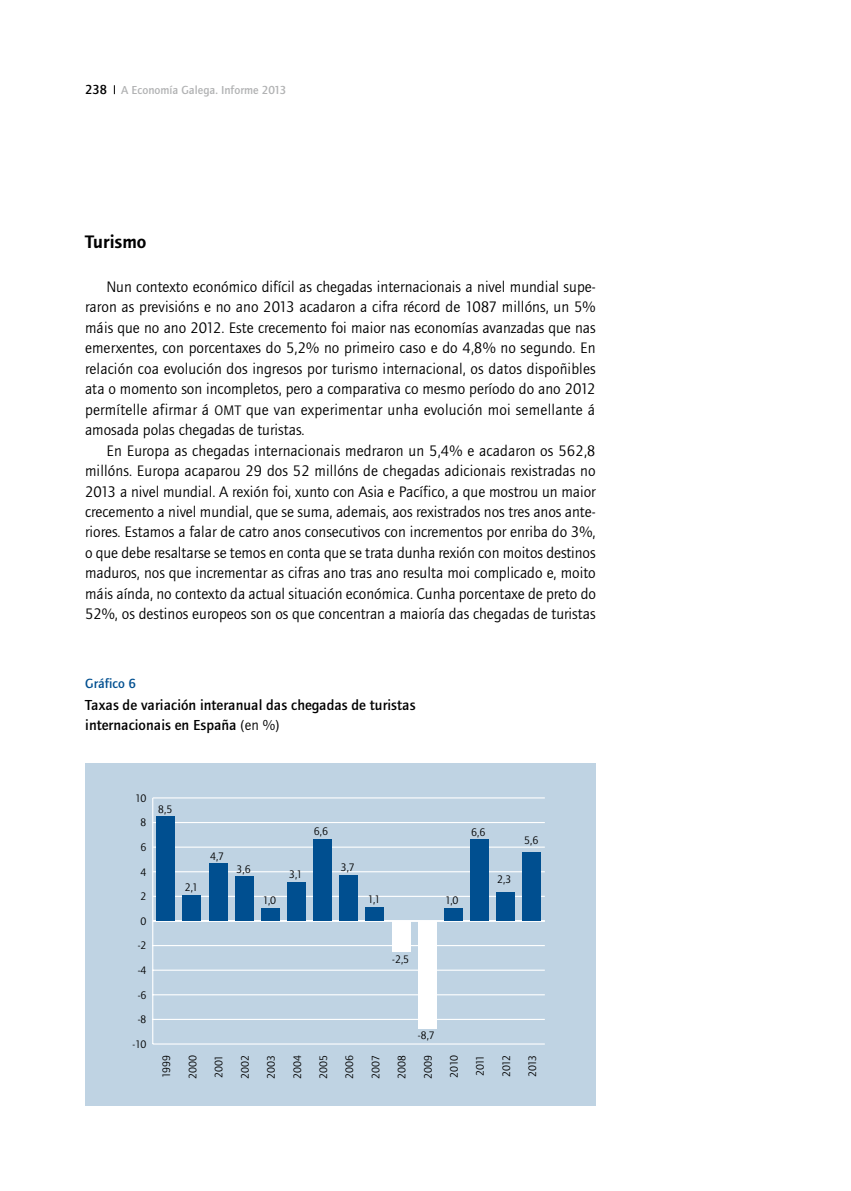
<style>
.page{position:relative;width:851px;height:1191px;background:#fff}
.page>*{position:absolute;margin:0;border:0;box-sizing:border-box;transform-origin:0 0}
.t1{font:600 18.75px "Foundry Journal";color:#000}
.t2{font:15.75px/20.4px "Foundry Journal";color:#000;text-align:justify}
.t3{font:500 15px/19.5px "Foundry Journal";color:#000}
.t4{font:500 13.65px "Foundry Journal";color:#004f90}
.t5{font:500 12px "Foundry Journal";color:#b1b2b3}
.t6{font:11.25px "Foundry Journal";color:#000}
.s1{font-size:13.5px;color:#000}
.s2{font-size:14.25px}
.s3{font-weight:400}
</style>
<div class="page">
<div style="left:86px;top:763px;width:510px;height:343px;background:#bfd3e3"></div>
<hr style="left:152px;top:798px;width:1px;height:246px;background:#fff">
<hr style="left:153px;top:1043px;width:391px;height:1px;background:#fff">
<hr style="left:153px;top:1018px;width:391px;height:2px;background:#fff">
<hr style="left:153px;top:994px;width:391px;height:1px;background:#fff">
<hr style="left:153px;top:969px;width:391px;height:1px;background:#fff">
<hr style="left:153px;top:945px;width:391px;height:1px;background:#fff">
<hr style="left:153px;top:920px;width:391px;height:2px;background:#fff">
<hr style="left:153px;top:895px;width:391px;height:2px;background:#fff">
<hr style="left:153px;top:871px;width:391px;height:1px;background:#fff">
<hr style="left:153px;top:846px;width:391px;height:1px;background:#fff">
<hr style="left:153px;top:822px;width:391px;height:1px;background:#fff">
<hr style="left:153px;top:797px;width:391px;height:1px;background:#fff">
<div style="left:156px;top:816px;width:19px;height:105px;background:#004f90"></div>
<div style="left:182px;top:895px;width:19px;height:26px;background:#004f90"></div>
<div style="left:209px;top:863px;width:18px;height:58px;background:#004f90"></div>
<div style="left:235px;top:876px;width:19px;height:45px;background:#004f90"></div>
<div style="left:261px;top:908px;width:19px;height:13px;background:#004f90"></div>
<div style="left:287px;top:883px;width:19px;height:38px;background:#004f90"></div>
<div style="left:313px;top:839px;width:19px;height:82px;background:#004f90"></div>
<div style="left:339px;top:875px;width:19px;height:46px;background:#004f90"></div>
<div style="left:365px;top:907px;width:19px;height:14px;background:#004f90"></div>
<div style="left:391px;top:921px;width:19px;height:30px;background:#fff"></div>
<div style="left:417px;top:921px;width:19px;height:107px;background:#fff"></div>
<div style="left:444px;top:908px;width:18px;height:13px;background:#004f90"></div>
<div style="left:470px;top:839px;width:19px;height:82px;background:#004f90"></div>
<div style="left:496px;top:892px;width:19px;height:29px;background:#004f90"></div>
<div style="left:522px;top:852px;width:19px;height:69px;background:#004f90"></div>
<p class="t5" style="left:85px;top:83px;width:203px"><span class="s1">238</span> A Economía Galega. Informe 2013</p>
<p class="t1" style="left:85px;top:231px;width:63px">Turismo</p>
<p class="t2" style="left:85px;top:277px;width:512px;text-indent:21px">Nun contexto económico difícil as chegadas internacionais a nivel mundial supe&shy;raron as previsións e no ano 2013 acadaron a cifra récord de 1087 millóns, un 5% máis que no ano 2012. Este crecemento foi maior nas economías avanzadas que nas emerxentes, con porcentaxes do 5,2% no primeiro caso e do 4,8% no segundo. En relación coa evolución dos ingresos por turismo internacional, os datos dispoñibles ata o momento son incompletos, pero a comparativa co mesmo período do ano 2012 permítelle afirmar á <span class="s2">OMT</span> que van experimentar unha evolución moi semellante á amosada polas chegadas de turistas.</p>
<p class="t2" style="left:85px;top:440px;width:512px;text-indent:21px">En Europa as chegadas internacionais medraron un 5,4% e acadaron os 562,8 millóns. Europa acaparou 29 dos 52 millóns de chegadas adicionais rexistradas no 2013 a nivel mundial. A rexión foi, xunto con Asia e Pacífico, a que mostrou un maior crecemento a nivel mundial, que se suma, ademais, aos rexistrados nos tres anos ante&shy;riores. Estamos a falar de catro anos consecutivos con incrementos por enriba do 3%, o que debe resaltarse se temos en conta que se trata dunha rexión con moitos destinos maduros, nos que incrementar as cifras ano tras ano resulta moi complicado e, moito máis aínda, no contexto da actual situación económica. Cunha porcentaxe de preto do 52%, os destinos europeos son os que concentran a maioría das chegadas de turistas</p>
<p class="t4" style="left:85px;top:675px;width:52px">Gráfico 6</p>
<p class="t3" style="left:85px;top:695px;width:332px">Taxas de variación interanual das chegadas de turistas internacionais en España <span class="s3">(en %)</span></p>
<p class="t6" style="left:135px;top:792px;width:13px">10</p>
<p class="t6" style="left:141px;top:816px;width:7px">8</p>
<p class="t6" style="left:141px;top:841px;width:7px">6</p>
<p class="t6" style="left:141px;top:865px;width:7px">4</p>
<p class="t6" style="left:141px;top:890px;width:7px">2</p>
<p class="t6" style="left:141px;top:915px;width:7px">0</p>
<p class="t6" style="left:138px;top:939px;width:10px">-2</p>
<p class="t6" style="left:138px;top:964px;width:10px">-4</p>
<p class="t6" style="left:138px;top:988px;width:10px">-6</p>
<p class="t6" style="left:138px;top:1013px;width:10px">-8</p>
<p class="t6" style="left:132px;top:1038px;width:16px">-10</p>
<p class="t6" style="left:158px;top:803px;width:16px">8,5</p>
<p class="t6" style="left:185px;top:881px;width:15px">2,1</p>
<p class="t6" style="left:160px;top:1078px;width:25px;rotate:-90deg">1999</p>
<p class="t6" style="left:186px;top:1079px;width:25px;rotate:-90deg">2000</p>
<p class="t6" style="left:210px;top:849px;width:16px">4,7</p>
<p class="t6" style="left:236px;top:863px;width:16px">3,6</p>
<p class="t6" style="left:263px;top:893px;width:15px">1,0</p>
<p class="t6" style="left:289px;top:867px;width:15px">3,1</p>
<p class="t6" style="left:314px;top:825px;width:16px">6,6</p>
<p class="t6" style="left:340px;top:861px;width:16px">3,7</p>
<p class="t6" style="left:213px;top:1078px;width:25px;rotate:-90deg">2001</p>
<p class="t6" style="left:239px;top:1079px;width:25px;rotate:-90deg">2002</p>
<p class="t6" style="left:265px;top:1079px;width:25px;rotate:-90deg">2003</p>
<p class="t6" style="left:291px;top:1079px;width:26px;rotate:-90deg">2004</p>
<p class="t6" style="left:317px;top:1079px;width:25px;rotate:-90deg">2005</p>
<p class="t6" style="left:343px;top:1079px;width:25px;rotate:-90deg">2006</p>
<p class="t6" style="left:368px;top:893px;width:14px">1,1</p>
<p class="t6" style="left:392px;top:953px;width:18px">-2,5</p>
<p class="t6" style="left:471px;top:826px;width:16px">6,6</p>
<p class="t6" style="left:445px;top:894px;width:15px">1,0</p>
<p class="t6" style="left:497px;top:873px;width:16px">2,3</p>
<p class="t6" style="left:524px;top:834px;width:16px">5,6</p>
<p class="t6" style="left:418px;top:1029px;width:18px">-8,7</p>
<p class="t6" style="left:369px;top:1078px;width:25px;rotate:-90deg">2007</p>
<p class="t6" style="left:395px;top:1079px;width:25px;rotate:-90deg">2008</p>
<p class="t6" style="left:422px;top:1079px;width:25px;rotate:-90deg">2009</p>
<p class="t6" style="left:448px;top:1077px;width:24px;rotate:-90deg">2010</p>
<p class="t6" style="left:474px;top:1076px;width:23px;rotate:-90deg">2011</p>
<p class="t6" style="left:500px;top:1077px;width:24px;rotate:-90deg">2012</p>
<p class="t6" style="left:526px;top:1077px;width:24px;rotate:-90deg">2013</p>
</div>
